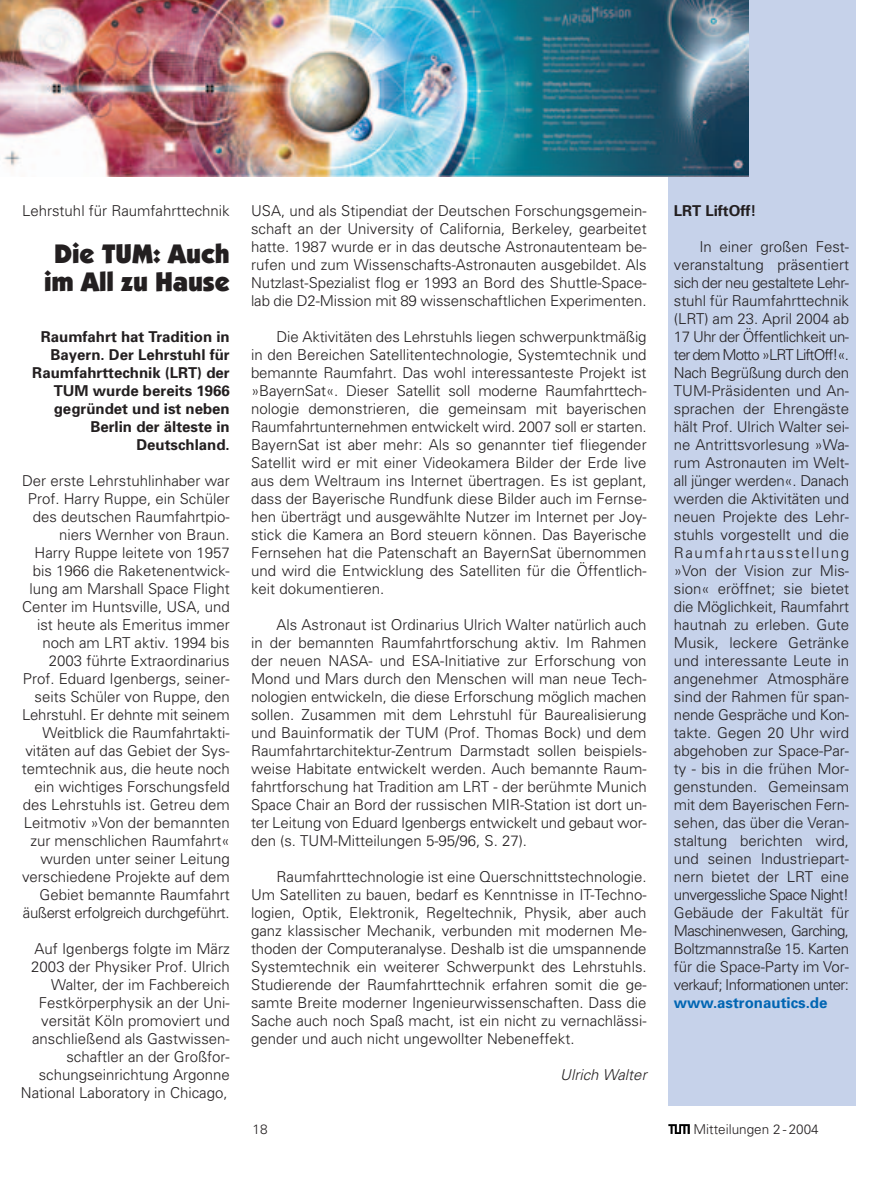
<style>
.page{position:relative;width:893px;height:1190px;background:#fff}
.page>*{position:absolute;margin:0;border:0;box-sizing:border-box;transform-origin:0 0}
.t1{font:900 27px/28.5px "Itc Kabel";letter-spacing:-.005em;color:#231f20;text-align:center}
.t2{font:300 15px/18px "Univers";color:#231f20;text-align:justify}
.t3{font:700 15px/18px "Univers";color:#231f20;text-align:right}
.t4{font:700 15px "Univers";color:#0166b3}
.t5{font:italic 300 15px "Univers";color:#231f20}
.t6{font:300 13.5px "Univers";color:#231f20}
</style>
<div class="page">
<div style="left:668px;top:0;width:187px;height:1106px;background:#c6d2ea"></div>
<svg style="left:668px;top:1124px;width:21px;height:10px"></svg>
<img style="left:0;top:0;width:748px;height:176px">
<p class="t2" style="left:22px;top:203px;width:209px">Lehrstuhl für Raumfahrttechnik</p>
<h1 class="t1" style="left:44px;top:241px;width:187px">Die TUM: Auch im All zu Hause</h1>
<p class="t3" style="left:32px;top:329px;width:199px">Raumfahrt hat Tradition in<br>Bayern. Der Lehrstuhl für<br>Raumfahrttechnik (LRT) der<br>TUM wurde bereits 1966 gegründet und ist neben<br>Berlin der älteste in<br>Deutschland.</p>
<p class="t2" style="left:22px;top:473px;width:209px;text-align:right">Der erste Lehrstuhlinhaber war<br>Prof. Harry Ruppe, ein Schüler des deutschen Raumfahrtpio&shy;niers Wernher von Braun.<br>Harry Ruppe leitete von 1957 bis 1966 die Raketenentwick&shy;lung am Marshall Space Flight<br>Center im Huntsville, USA, und ist heute als Emeritus immer noch am LRT aktiv. 1994 bis<br>2003 führte Extraordinarius<br>Prof. Eduard Igenbergs, seiner&shy;seits Schüler von Ruppe, den<br>Lehrstuhl. Er dehnte mit seinem<br>Weitblick die Raumfahrtakti&shy;vitäten auf das Gebiet der Sys&shy;temtechnik aus, die heute noch ein wichtiges Forschungsfeld des Lehrstuhls ist. Getreu dem<br>Leitmotiv »Von der bemannten zur menschlichen Raumfahrt« wurden unter seiner Leitung verschiedene Projekte auf dem<br>Gebiet bemannte Raumfahrt äußerst erfolgreich durchgeführt.</p>
<p class="t2" style="left:21px;top:941px;width:210px;text-align:right">Auf Igenbergs folgte im März<br>2003 der Physiker Prof. Ulrich<br>Walter, der im Fachbereich<br>Festkörperphysik an der Uni&shy;versität Köln promoviert und anschließend als Gastwissen&shy;schaftler an der Großfor&shy;schungseinrichtung Argonne<br>National Laboratory in Chicago,</p>
<p class="t2" style="left:251px;top:203px;width:397px">USA, und als Stipendiat der Deutschen Forschungsgemein&shy;schaft an der University of California, Berkeley, gearbeitet hatte. 1987 wurde er in das deutsche Astronautenteam be&shy;rufen und zum Wissenschafts-Astronauten ausgebildet. Als Nutzlast-Spezialist flog er 1993 an Bord des Shuttle-Space&shy;lab die D2-Mission mit 89 wissenschaftlichen Experimenten.</p>
<p class="t2" style="left:251px;top:329px;width:397px;text-indent:26px">Die Aktivitäten des Lehrstuhls liegen schwerpunktmäßig in den Bereichen Satellitentechnologie, Systemtechnik und bemannte Raumfahrt. Das wohl interessanteste Projekt ist »BayernSat«. Dieser Satellit soll moderne Raumfahrttech&shy;nologie demonstrieren, die gemeinsam mit bayerischen Raumfahrtunternehmen entwickelt wird. 2007 soll er starten.<br>BayernSat ist aber mehr: Als so genannter tief fliegender Satellit wird er mit einer Videokamera Bilder der Erde live aus dem Weltraum ins Internet übertragen. Es ist geplant, dass der Bayerische Rundfunk diese Bilder auch im Fernse&shy;hen überträgt und ausgewählte Nutzer im Internet per Joy&shy;stick die Kamera an Bord steuern können. Das Bayerische Fernsehen hat die Patenschaft an BayernSat übernommen und wird die Entwicklung des Satelliten für die Öffentlich&shy;keit dokumentieren.</p>
<p class="t2" style="left:251px;top:617px;width:397px;text-indent:26px">Als Astronaut ist Ordinarius Ulrich Walter natürlich auch in der bemannten Raumfahrtforschung aktiv. Im Rahmen der neuen NASA- und ESA-Initiative zur Erforschung von Mond und Mars durch den Menschen will man neue Tech&shy;nologien entwickeln, die diese Erforschung möglich machen sollen. Zusammen mit dem Lehrstuhl für Baurealisierung und Bauinformatik der TUM (Prof. Thomas Bock) und dem Raumfahrtarchitektur-Zentrum Darmstadt sollen beispiels&shy;weise Habitate entwickelt werden. Auch bemannte Raum&shy;fahrtforschung hat Tradition am LRT - der berühmte Munich Space Chair an Bord der russischen MIR-Station ist dort un&shy;ter Leitung von Eduard Igenbergs entwickelt und gebaut wor&shy;den (s. TUM-Mitteilungen 5-95/96, S. 27).</p>
<p class="t2" style="left:251px;top:869px;width:397px;text-indent:26px">Raumfahrttechnologie ist eine Querschnittstechnologie.<br>Um Satelliten zu bauen, bedarf es Kenntnisse in IT-Techno&shy;logien, Optik, Elektronik, Regeltechnik, Physik, aber auch ganz klassischer Mechanik, verbunden mit modernen Me&shy;thoden der Computeranalyse. Deshalb ist die umspannende Systemtechnik ein weiterer Schwerpunkt des Lehrstuhls.<br>Studierende der Raumfahrttechnik erfahren somit die ge&shy;samte Breite moderner Ingenieurwissenschaften. Dass die Sache auch noch Spaß macht, ist ein nicht zu vernachlässi&shy;gender und auch nicht ungewollter Nebeneffekt.</p>
<p class="t5" style="left:560px;top:1069px;width:88px">Ulrich Walter</p>
<p class="t6" style="left:252px;top:1124px;width:17px">18</p>
<p class="t3" style="left:674px;top:203px;width:84px">LRT LiftOff!</p>
<p class="t2" style="left:674px;top:239px;width:177px;text-indent:26px">In einer großen Fest&shy;veranstaltung präsentiert sich der neu gestaltete Lehr&shy;stuhl für Raumfahrttechnik (LRT) am 23. April 2004 ab 17 Uhr der Öffentlichkeit un&shy;ter dem Motto »LRT LiftOff!«.<br>Nach Begrüßung durch den TUM-Präsidenten und An&shy;sprachen der Ehrengäste hält Prof. Ulrich Walter sei&shy;ne Antrittsvorlesung »Wa&shy;rum Astronauten im Welt&shy;all jünger werden«. Danach werden die Aktivitäten und neuen Projekte des Lehr&shy;stuhls vorgestellt und die Raumfahrtausstellung »Von der Vision zur Mis&shy;sion« eröffnet; sie bietet die Möglichkeit, Raumfahrt hautnah zu erleben. Gute Musik, leckere Getränke und interessante Leute in angenehmer Atmosphäre sind der Rahmen für span&shy;nende Gespräche und Kon&shy;takte. Gegen 20 Uhr wird abgehoben zur Space-Par&shy;ty - bis in die frühen Mor&shy;genstunden. Gemeinsam mit dem Bayerischen Fern&shy;sehen, das über die Veran&shy;staltung berichten wird, und seinen Industriepart&shy;nern bietet der LRT eine unvergessliche Space Night!<br>Gebäude der Fakultät für Maschinenwesen, Garching, Boltzmannstraße 15. Karten für die Space-Party im Vor&shy;verkauf; Informationen unter:</p>
<p class="t4" style="left:674px;top:997px;width:155px">www.astronautics.de</p>
<p class="t6" style="left:693px;top:1124px;width:127px">Mitteilungen 2 - 2004</p>
</div>
